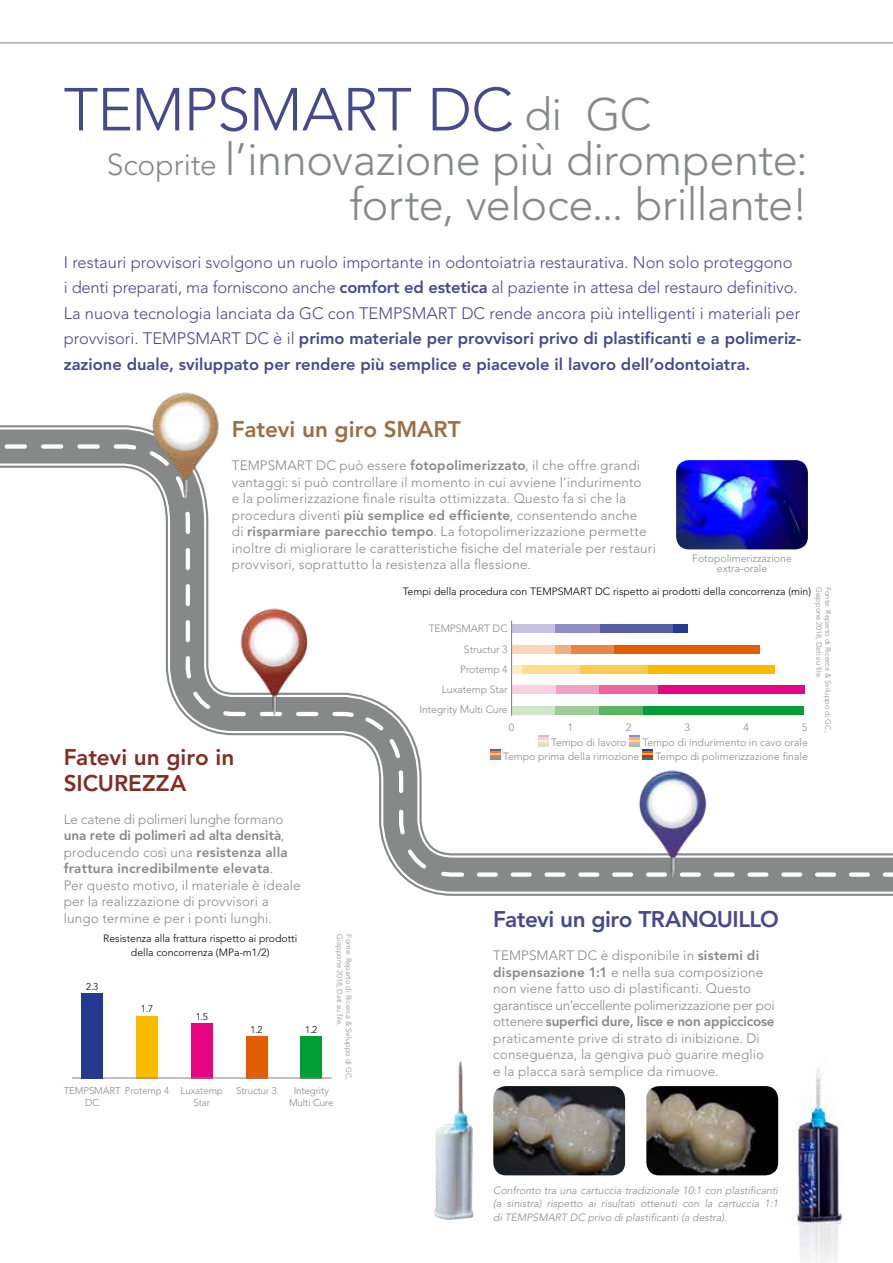
<style>
.page{position:relative;width:893px;height:1263px;background:#fff}
.page>*{position:absolute;margin:0;border:0;box-sizing:border-box;transform-origin:0 0}
.t1{font:300 60px "Avenir LT Std";letter-spacing:-.015em;color:#46498c}
.t2{font:300 45px/45px "Avenir LT Std";letter-spacing:-.01em;color:#878988;text-align:right}
.t3{font:800 22.5px/25.5px "Avenir LT Std";color:#832c21}
.t4{font:800 22.5px "Avenir LT Std";letter-spacing:-.02em;color:#46498c}
.t5{font:800 22.5px "Avenir LT Std";color:#9b6e44}
.t6{font:300 16.5px/25.5px "Avenir LT Std";color:#46498c}
.t7{font:300 13.5px/16.5px "Avenir LT Std";letter-spacing:.01em;color:#878988}
.t8{font:300 10.5px/20.1px "Avenir LT Std";color:#878988;text-align:right}
.t9{font:italic 300 10.5px/13.5px "Avenir LT Std";color:#878988;text-align:justify}
.t10{font:300 10.5px/13.5px "Avenir LT Std";color:#000;text-align:center}
.t11{font:300 9.75px/11.7px "Avenir LT Std";letter-spacing:-.01em;color:#878988;text-align:center}
.t12{font:300 9.75px "Avenir LT Std";color:#000}
.t13{font:300 7.5px "Avenir LT Std";color:#878988}
.s1{font-size:45px;color:#878988}
.s2{font-size:30px}
.s3{font-weight:800}
</style>
<div class="page">
<svg style="left:405px;top:879px;width:488px;height:17px;background:#9a9c9b"></svg>
<svg style="left:0;top:425px;width:893px;height:454px"></svg>
<img style="left:792px;top:1069px;width:51px;height:194px">
<img style="left:493px;top:1086px;width:132px;height:89px">
<img style="left:141px;top:392px;width:91px;height:111px">
<img style="left:226px;top:601px;width:90px;height:118px">
<img style="left:631px;top:762px;width:82px;height:118px">
<img style="left:646px;top:1086px;width:132px;height:89px">
<img style="left:676px;top:460px;width:132px;height:89px">
<div style="left:301px;top:1036px;width:21px;height:42px;background:#009e34"></div>
<div style="left:246px;top:1036px;width:21px;height:42px;background:#e05d00"></div>
<div style="left:191px;top:1023px;width:21px;height:55px;background:#e70382"></div>
<div style="left:136px;top:1015px;width:22px;height:63px;background:#fcbb00"></div>
<hr style="left:72px;top:1077px;width:260px;height:1px;background:#878988">
<div style="left:82px;top:993px;width:21px;height:85px;background:#233a8f"></div>
<svg style="left:0;top:42px;width:893px;height:2px;background:#bec0bf"></svg>
<img style="left:434px;top:1060px;width:39px;height:160px">
<div style="left:512px;top:624px;width:43px;height:9px;background:#c5c3e1"></div>
<div style="left:555px;top:624px;width:45px;height:9px;background:#8e8ec2"></div>
<div style="left:600px;top:624px;width:73px;height:9px;background:#565fa6"></div>
<div style="left:673px;top:624px;width:15px;height:9px;background:#233a8f"></div>
<div style="left:512px;top:645px;width:43px;height:8px;background:#f8d7bc"></div>
<div style="left:555px;top:645px;width:16px;height:8px;background:#f0b080"></div>
<div style="left:571px;top:645px;width:43px;height:8px;background:#e88744"></div>
<div style="left:614px;top:645px;width:146px;height:8px;background:#e05d00"></div>
<div style="left:512px;top:665px;width:10px;height:9px;background:#ffeec7"></div>
<div style="left:522px;top:665px;width:58px;height:9px;background:#ffdd8f"></div>
<div style="left:580px;top:665px;width:68px;height:9px;background:#fecb4d"></div>
<div style="left:648px;top:665px;width:127px;height:9px;background:#fcbb00"></div>
<div style="left:512px;top:685px;width:44px;height:9px;background:#f9d1e2"></div>
<div style="left:556px;top:685px;width:44px;height:9px;background:#f3a0c4"></div>
<div style="left:600px;top:685px;width:58px;height:9px;background:#ed67a2"></div>
<div style="left:658px;top:685px;width:146px;height:9px;background:#e70382"></div>
<div style="left:512px;top:706px;width:43px;height:8px;background:#cfe7c9"></div>
<div style="left:555px;top:706px;width:45px;height:8px;background:#9ccd95"></div>
<div style="left:600px;top:706px;width:44px;height:8px;background:#5db460"></div>
<div style="left:644px;top:706px;width:160px;height:8px;background:#009e34"></div>
<hr style="left:511px;top:621px;width:1px;height:95px;background:#878988">
<svg style="left:538px;top:736px;width:10px;height:10px"></svg>
<svg style="left:490px;top:749px;width:10px;height:11px"></svg>
<svg style="left:629px;top:736px;width:24px;height:24px"></svg>
<h1 class="t1" style="left:64px;top:74px;width:589px">TEMPSMART DC <span class="s1">di GC</span></h1>
<h2 class="t2" style="left:107px;top:138px;width:703px"><span class="s2">Scoprite</span> l’innovazione più dirompente: forte, veloce... brillante!</h2>
<p class="t6" style="left:64px;top:249px;width:739px">I restauri provvisori svolgono un ruolo importante in odontoiatria restaurativa. Non solo proteggono<br>i denti preparati, ma forniscono anche <span class="s3">comfort ed estetica</span> al paziente in attesa del restauro definitivo.<br>La nuova tecnologia lanciata da GC con TEMPSMART DC rende ancora più intelligenti i materiali per provvisori. TEMPSMART DC è il <span class="s3">primo materiale per provvisori privo di plastificanti e a polimeriz&shy;zazione duale, sviluppato per rendere più semplice e piacevole il lavoro dell’odontoiatra.</span></p>
<h3 class="t5" style="left:232px;top:416px;width:230px">Fatevi un giro SMART</h3>
<p class="t7" style="left:232px;top:457px;width:425px">TEMPSMART DC può essere <span class="s3">fotopolimerizzato</span>, il che offre grandi vantaggi: si può controllare il momento in cui avviene l’indurimento<br>e la polimerizzazione finale risulta ottimizzata. Questo fa sì che la procedura diventi <span class="s3">più semplice ed efficiente</span>, consentendo anche<br>di <span class="s3">risparmiare parecchio tempo</span>. La fotopolimerizzazione permette inoltre di migliorare le caratteristiche fisiche del materiale per restauri provvisori, soprattutto la resistenza alla flessione.</p>
<p class="t8" style="left:692px;top:553px;width:101px;line-height:10.5px;text-align:center">Fotopolimerizzazione extra-orale</p>
<h3 class="t3" style="left:64px;top:745px;width:172px">Fatevi un giro in<br>SICUREZZA</h3>
<p class="t7" style="left:64px;top:811px;width:238px">Le catene di polimeri lunghe formano <span class="s3">una rete di polimeri ad alta densità</span>, producendo così una <span class="s3">resistenza alla frattura incredibilmente elevata</span>.<br>Per questo motivo, il materiale è ideale per la realizzazione di provvisori a lungo termine e per i ponti lunghi.</p>
<p class="t10" style="left:103px;top:932px;width:196px">Resistenza alla frattura rispetto ai prodotti della concorrenza (MPa-m1/2)</p>
<p class="t12" style="left:86px;top:981px;width:14px">2.3</p>
<p class="t12" style="left:141px;top:1003px;width:14px">1.7</p>
<p class="t12" style="left:196px;top:1011px;width:14px">1.5</p>
<p class="t12" style="left:250px;top:1024px;width:14px">1.2</p>
<p class="t12" style="left:305px;top:1024px;width:14px">1.2</p>
<p class="t13" style="left:344px;top:934px;width:93px;rotate:90deg">Giappone 2018, Dati su file.</p>
<p class="t13" style="left:353px;top:934px;width:147px;rotate:90deg">Fonte: Reparto di Ricerca &amp; Sviluppo di GC,</p>
<p class="t11" style="left:64px;top:1085px;width:107px">TEMPSMART Protemp 4</p>
<p class="t11" style="left:85px;top:1097px;width:15px">DC</p>
<p class="t11" style="left:181px;top:1085px;width:44px">Luxatemp<br>Star</p>
<p class="t11" style="left:236px;top:1085px;width:42px">Structur 3</p>
<p class="t11" style="left:289px;top:1085px;width:46px">Integrity<br>Multi Cure</p>
<p class="t10" style="left:403px;top:584px;width:410px">Tempi della procedura con TEMPSMART DC rispetto ai prodotti della concorrenza (min)</p>
<p class="t13" style="left:823px;top:587px;width:93px;rotate:90deg">Giappone 2018, Dati su file.</p>
<p class="t13" style="left:832px;top:587px;width:147px;rotate:90deg">Fonte: Reparto di Ricerca &amp; Sviluppo di GC,</p>
<p class="t8" style="left:419px;top:619px;width:90px">TEMPSMART DC<br>Structur 3<br>Protemp 4<br>Luxatemp Star<br>Integrity Multi Cure</p>
<p class="t8" style="left:509px;top:717px;width:7px">0</p>
<p class="t8" style="left:568px;top:717px;width:7px">1</p>
<p class="t8" style="left:626px;top:717px;width:7px">2</p>
<p class="t8" style="left:684px;top:717px;width:7px">3</p>
<p class="t8" style="left:743px;top:717px;width:7px">4</p>
<p class="t8" style="left:802px;top:717px;width:7px">5</p>
<p class="t8" style="left:551px;top:733px;width:77px">Tempo di lavoro</p>
<p class="t8" style="left:643px;top:733px;width:167px">Tempo di indurimento in cavo orale</p>
<p class="t8" style="left:503px;top:746px;width:138px">Tempo prima della rimozione</p>
<p class="t8" style="left:655px;top:746px;width:154px">Tempo di polimerizzazione finale</p>
<h3 class="t4" style="left:493px;top:906px;width:287px">Fatevi un giro TRANQUILLO</h3>
<p class="t7" style="left:493px;top:947px;width:283px">TEMPSMART DC è disponibile in <span class="s3">sistemi di dispensazione 1:1</span> e nella sua composizione non viene fatto uso di plastificanti. Questo garantisce un’eccellente polimerizzazione per poi ottenere <span class="s3">superfici dure, lisce e non appiccicose </span>praticamente prive di strato di inibizione. Di conseguenza, la gengiva può guarire meglio e la placca sarà semplice da rimuove.</p>
<p class="t9" style="left:493px;top:1183px;width:286px">Confronto tra una cartuccia tradizionale 10:1 con plastificanti (a sinistra) rispetto ai risultati ottenuti con la cartuccia 1:1 di TEMPSMART DC privo di plastificanti (a destra).</p>
</div>
